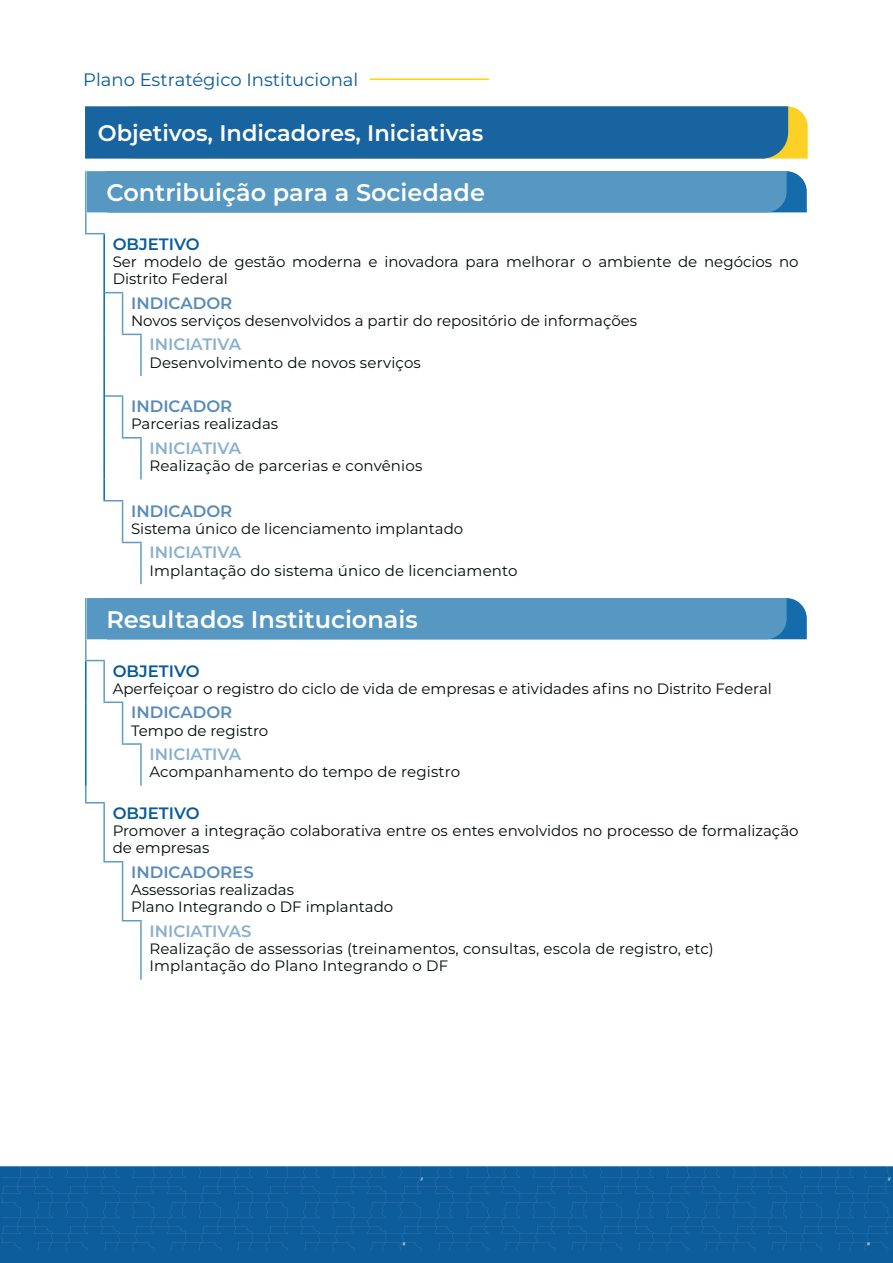
<style>
.page{position:relative;width:893px;height:1263px;background:#fff}
.page>*{position:absolute;margin:0;border:0;box-sizing:border-box;transform-origin:0 0}
.TITULOS_OBJETIVO{font:600 24px "Montserrat";color:#fff}
.SUB_TITULO{font:600 22.5px "Montserrat";color:#fff}
.t1{font:18px "Montserrat";color:#085b9b}
.MAPA_MISSAO{font:600 16.5px "Montserrat";color:#8ab0cf}
.MAPA_MISSAO-2{font:600 16.5px "Montserrat";color:#578cba}
.MAPA_MISSAO-3{font:600 16.5px "Montserrat";color:#085b9b}
.OBJETIVOS{font:15px/17.2px "Montserrat";color:#000907}
</style>
<div class="page">
<hr style="left:370px;top:78px;width:119px;height:2px;background:#ffd405">
<div style="left:0;top:1166px;width:893px;height:97px;background:#0d5c9c"></div>
<svg style="left:1px;top:1166px;width:892px;height:84px;background:#0f5d9d"></svg>
<hr style="left:85px;top:171px;width:2px;height:41px;background:#5e9bc6">
<hr style="left:85px;top:212px;width:2px;height:21px;background:#5e9bc6">
<svg style="left:85px;top:233px;width:20px;height:1px"></svg>
<svg style="left:105px;top:292px;width:18px;height:1px"></svg>
<hr style="left:122px;top:293px;width:1px;height:41px;background:#5e9bc6">
<svg style="left:122px;top:334px;width:20px;height:1px"></svg>
<svg style="left:105px;top:395px;width:18px;height:2px"></svg>
<hr style="left:122px;top:397px;width:1px;height:40px;background:#5e9bc6">
<svg style="left:122px;top:437px;width:20px;height:1px"></svg>
<svg style="left:103px;top:500px;width:20px;height:1px"></svg>
<hr style="left:122px;top:501px;width:1px;height:41px;background:#5e9bc6">
<svg style="left:122px;top:542px;width:20px;height:1px"></svg>
<hr style="left:140px;top:335px;width:2px;height:41px;background:#5e9bc6">
<hr style="left:140px;top:438px;width:2px;height:41px;background:#5e9bc6">
<hr style="left:140px;top:543px;width:2px;height:41px;background:#5e9bc6">
<hr style="left:103px;top:234px;width:2px;height:59px;background:#006bb4">
<hr style="left:103px;top:293px;width:2px;height:41px;background:#006bb4">
<hr style="left:103px;top:334px;width:2px;height:42px;background:#006bb4">
<hr style="left:103px;top:376px;width:2px;height:20px;background:#006bb4">
<hr style="left:103px;top:396px;width:2px;height:42px;background:#006bb4">
<hr style="left:103px;top:438px;width:2px;height:41px;background:#006bb4">
<hr style="left:103px;top:479px;width:2px;height:21px;background:#006bb4">
<div style="left:87px;top:171px;width:720px;height:41px;background:#5698c1"></div>
<svg style="left:85px;top:106px;width:723px;height:53px;background:#21689d"></svg>
<hr style="left:85px;top:598px;width:2px;height:41px;background:#5e9bc6">
<hr style="left:85px;top:639px;width:2px;height:21px;background:#5e9bc6">
<svg style="left:85px;top:660px;width:20px;height:1px"></svg>
<hr style="left:103px;top:661px;width:2px;height:40px;background:#5e9bc6">
<hr style="left:103px;top:701px;width:20px;height:2px;background:#5e9bc6">
<hr style="left:122px;top:703px;width:1px;height:40px;background:#5e9bc6">
<hr style="left:122px;top:743px;width:20px;height:2px;background:#5e9bc6">
<svg style="left:85px;top:786px;width:20px;height:17px"></svg>
<hr style="left:103px;top:803px;width:2px;height:58px;background:#5e9bc6">
<svg style="left:103px;top:861px;width:20px;height:1px"></svg>
<hr style="left:122px;top:862px;width:1px;height:58px;background:#5e9bc6">
<svg style="left:122px;top:920px;width:20px;height:1px"></svg>
<hr style="left:140px;top:745px;width:2px;height:41px;background:#5e9bc6">
<hr style="left:140px;top:921px;width:2px;height:59px;background:#5e9bc6">
<hr style="left:85px;top:661px;width:2px;height:41px;background:#006bb4">
<hr style="left:85px;top:702px;width:2px;height:42px;background:#006bb4">
<hr style="left:85px;top:744px;width:2px;height:42px;background:#006bb4">
<div style="left:87px;top:598px;width:720px;height:41px;background:#5698c1"></div>
<p class="t1" style="left:83px;top:68px;width:277px">Plano Estratégico Institucional</p>
<p class="SUB_TITULO" style="left:98px;top:117px;width:387px">Objetivos, Indicadores, Iniciativas</p>
<p class="TITULOS_OBJETIVO" style="left:106px;top:176px;width:380px">Contribuição para a Sociedade</p>
<p class="MAPA_MISSAO-3" style="left:113px;top:232px;width:88px">OBJETIVO</p>
<p class="OBJETIVOS" style="left:113px;top:252px;width:687px">Ser modelo de gestão moderna e inovadora para melhorar o ambiente de negócios no<br>Distrito Federal</p>
<p class="MAPA_MISSAO-2" style="left:131px;top:291px;width:103px">INDICADOR</p>
<p class="OBJETIVOS" style="left:131px;top:311px;width:508px">Novos serviços desenvolvidos a partir do repositório de informações</p>
<p class="MAPA_MISSAO" style="left:149px;top:333px;width:93px">INICIATIVA</p>
<p class="OBJETIVOS" style="left:149px;top:353px;width:273px">Desenvolvimento de novos serviços</p>
<p class="MAPA_MISSAO-2" style="left:131px;top:394px;width:103px">INDICADOR</p>
<p class="OBJETIVOS" style="left:131px;top:415px;width:149px">Parcerias realizadas</p>
<p class="MAPA_MISSAO" style="left:149px;top:436px;width:93px">INICIATIVA</p>
<p class="OBJETIVOS" style="left:149px;top:456px;width:274px">Realização de parcerias e convênios</p>
<p class="MAPA_MISSAO-2" style="left:131px;top:499px;width:103px">INDICADOR</p>
<p class="OBJETIVOS" style="left:131px;top:519px;width:334px">Sistema único de licenciamento implantado</p>
<p class="MAPA_MISSAO" style="left:149px;top:541px;width:93px">INICIATIVA</p>
<p class="OBJETIVOS" style="left:149px;top:561px;width:370px">Implantação do sistema único de licenciamento</p>
<p class="TITULOS_OBJETIVO" style="left:106px;top:602px;width:313px">Resultados Institucionais</p>
<p class="MAPA_MISSAO-3" style="left:113px;top:659px;width:88px">OBJETIVO</p>
<p class="OBJETIVOS" style="left:113px;top:679px;width:661px">Aperfeiçoar o registro do ciclo de vida de empresas e atividades afins no Distrito Federal</p>
<p class="MAPA_MISSAO-2" style="left:131px;top:701px;width:103px">INDICADOR</p>
<p class="OBJETIVOS" style="left:131px;top:721px;width:139px">Tempo de registro</p>
<p class="MAPA_MISSAO" style="left:149px;top:742px;width:93px">INICIATIVA</p>
<p class="OBJETIVOS" style="left:149px;top:763px;width:312px">Acompanhamento do tempo de registro</p>
<p class="MAPA_MISSAO-3" style="left:113px;top:801px;width:88px">OBJETIVO</p>
<p class="OBJETIVOS" style="left:113px;top:821px;width:687px">Promover a integração colaborativa entre os entes envolvidos no processo de formalização de empresas</p>
<p class="MAPA_MISSAO-2" style="left:131px;top:860px;width:124px">INDICADORES</p>
<p class="OBJETIVOS" style="left:131px;top:880px;width:165px">Assessorias realizadas</p>
<p class="OBJETIVOS" style="left:131px;top:898px;width:264px">Plano Integrando o DF implantado</p>
<p class="MAPA_MISSAO" style="left:149px;top:919px;width:104px">INICIATIVAS</p>
<p class="OBJETIVOS" style="left:149px;top:939px;width:566px">Realização de assessorias (treinamentos, consultas, escola de registro, etc)</p>
<p class="OBJETIVOS" style="left:149px;top:957px;width:300px">Implantação do Plano Integrando o DF</p>
</div>
